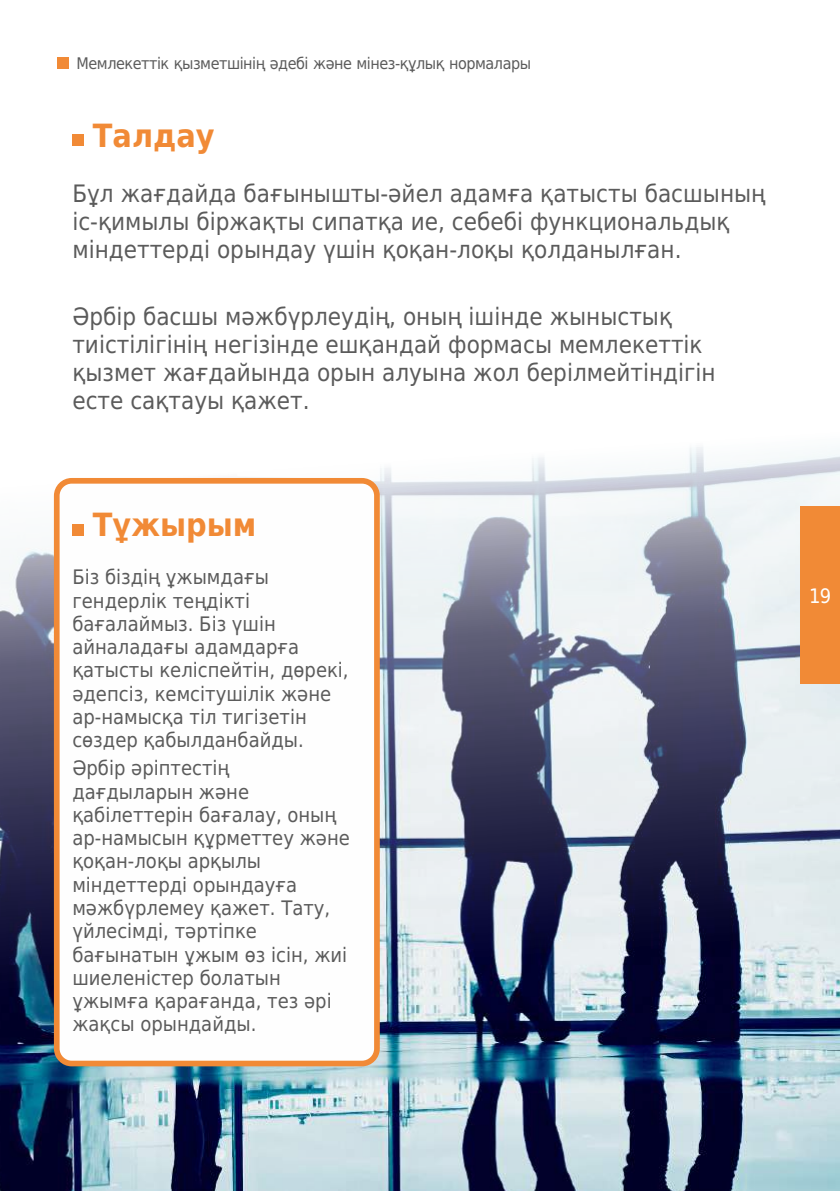
<style>
.page{position:relative;width:840px;height:1191px;background:#fff}
.page>*{position:absolute;margin:0;border:0;box-sizing:border-box;transform-origin:0 0}
.t1{font:700 32px "DejaVu Sans Condensed";color:#f18a36}
.t2{font:24px/28px "DejaVu Sans Condensed";color:#5b5b5b}
.t3{font:20px/23.2px "DejaVu Sans Condensed";color:#5b5b5b}
.t4{font:20px "DejaVu Sans Condensed";color:#fefefe}
.t5{font:16px "DejaVu Sans Condensed";letter-spacing:-.03em;color:#5b5b5b}
</style>
<div class="page">
<img style="left:0;top:447px;width:839px;height:744px">
<div style="left:72px;top:134px;width:12px;height:12px;background:#f18a36"></div>
<div style="left:54px;top:478px;width:325px;height:588px;background:#fefefe;border:6px solid #f18a36;border-radius:15px"></div>
<div style="left:72px;top:524px;width:12px;height:12px;background:#f18a36"></div>
<div style="left:800px;top:507px;width:39px;height:177px;background:#f18a36"></div>
<div style="left:57px;top:57px;width:12px;height:12px;background:#f18a36"></div>
<p class="t5" style="left:76px;top:56px;width:456px">Мемлекеттік қызметшінің әдебі және мінез-құлық нормалары</p>
<h1 class="t1" style="left:93px;top:122px;width:123px">Талдау</h1>
<p class="t2" style="left:72px;top:181px;width:694px">Бұл жағдайда бағынышты-әйел адамға қатысты басшының іс-қимылы біржақты сипатқа ие, себебі функциональдық міндеттерді орындау үшін қоқан-лоқы қолданылған.</p>
<p class="t2" style="left:72px;top:304px;width:644px">Әрбір басшы мәжбүрлеудің, оның ішінде жыныстық тиістілігінің негізінде ешқандай формасы мемлекеттік қызмет жағдайында орын алуына жол берілмейтіндігін есте сақтауы қажет.</p>
<h1 class="t1" style="left:93px;top:512px;width:165px">Тұжырым</h1>
<p class="t3" style="left:72px;top:567px;width:278px">Біз біздің ұжымдағы гендерлік теңдікті бағалаймыз. Біз үшін айналадағы адамдарға қатысты келіспейтін, дөрекі, әдепсіз, кемсітушілік және ар-намысқа тіл тигізетін сөздер қабылданбайды.</p>
<p class="t3" style="left:72px;top:758px;width:279px">Әрбір әріптестің дағдыларын және қабілеттерін бағалау, оның ар-намысын құрметтеу және қоқан-лоқы арқылы міндеттерді орындауға мәжбүрлемеу қажет. Тату, үйлесімді, тәртіпке бағынатын ұжым өз ісін, жиі шиеленістер болатын ұжымға қарағанда, тез әрі жақсы орындайды.</p>
<p class="t4" style="left:808px;top:587px;width:24px">19</p>
</div>
